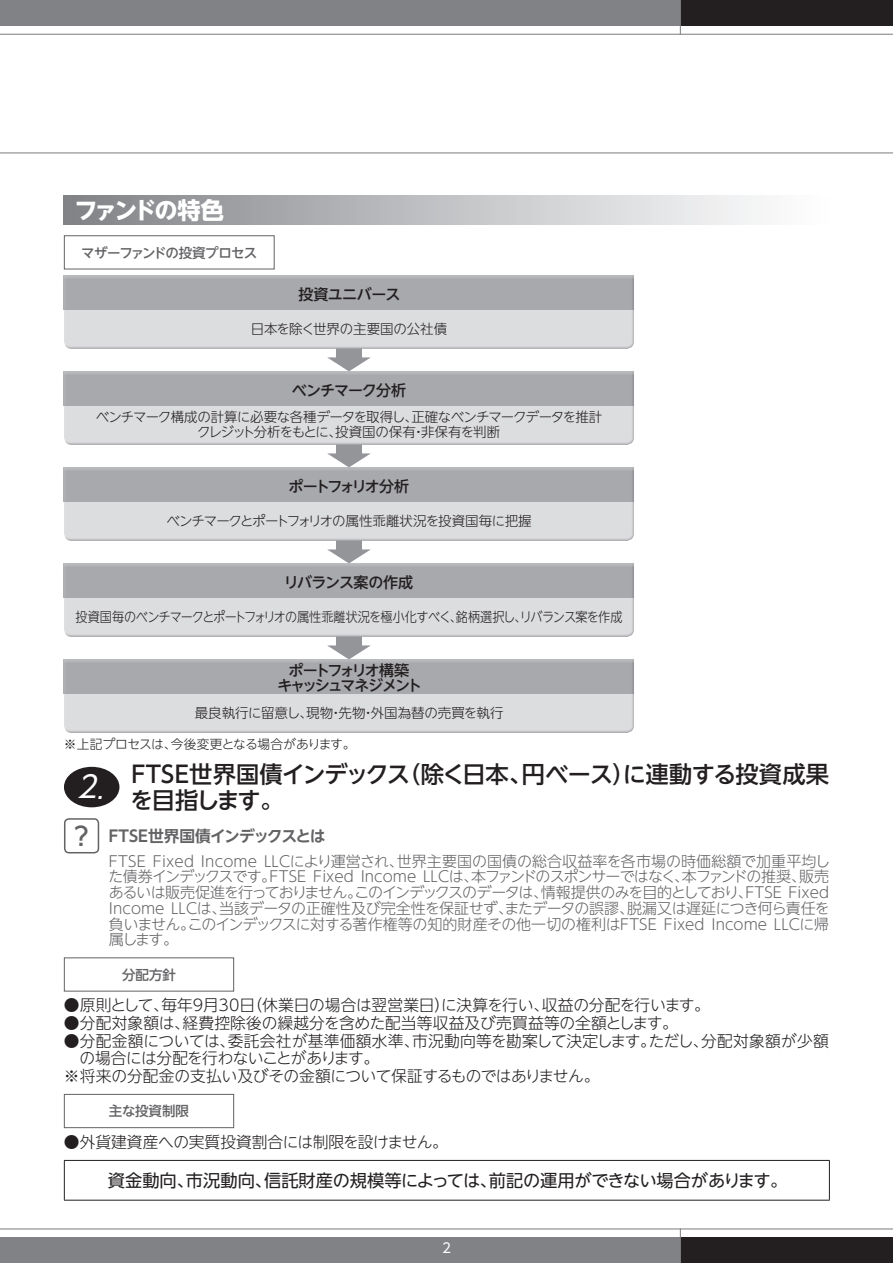
<style>
.page{position:relative;width:893px;height:1263px;background:#fff}
.page>*{position:absolute;margin:0;border:0;box-sizing:border-box;transform-origin:0 0}
.t1{font:italic 30px "UD Shin Go NT Pro";color:#fff}
.t2{font:500 23.25px/25.5px "UD Shin Go NT Pro";letter-spacing:-.025em;color:#231f20}
.t3{font:700 23.25px "UD Shin Go NT Pro";letter-spacing:-.125em;color:#fff}
.t4{font:17.25px "UD Shin Go NT Pro";letter-spacing:-.015em;color:#231f20}
.t5{font:300 15.75px/16.5px "UD Shin Go NT Pro";letter-spacing:-.01em;color:#231f20}
.t6{font:300 15.75px "UD Shin Go NT Pro";letter-spacing:.01em;color:#231f20}
.t7{font:300 15.75px "UD Shin Go NT Pro";letter-spacing:-.03em;color:#231f20}
.t8{font:700 15.75px "UD Shin Go NT Pro De";letter-spacing:-.05em;color:#636366}
.t9{font:300 15px/15.8px "UD Shin Go NT Pro";letter-spacing:.005em;color:#636366;text-align:justify}
.t10{font:500 15px/15.8px "UD Shin Go NT Pro";letter-spacing:-.14em;color:#231f20;text-align:center}
.t11{font:500 15px "UD Shin Go NT Pro";letter-spacing:-.15em;color:#231f20}
.t12{font:500 15px "UD Shin Go NT Pro";letter-spacing:-.04em;color:#231f20}
.t13{font:500 15px "UD Shin Go NT Pro";letter-spacing:-.07em;color:#231f20}
.t14{font:500 15px "UD Shin Go NT Pro";letter-spacing:-.03em;color:#231f20}
.t15{font:300 13.5px/15px "UD Shin Go NT Pro";letter-spacing:-.06em;color:#231f20;text-align:center}
.t16{font:300 13.5px "UD Shin Go NT Pro";letter-spacing:-.04em;color:#231f20;scale:.9 1}
.t17{font:300 13.5px "UD Shin Go NT Pro";letter-spacing:-.065em;color:#231f20}
.t18{font:300 13.5px "UD Shin Go NT Pro";color:#231f20}
.t19{font:300 13.5px "UD Shin Go NT Pro";letter-spacing:-.015em;color:#231f20}
.t20{font:500 13.5px "UD Shin Go NT Pro";letter-spacing:-.06em;color:#636366}
.t21{font:500 13.5px "UD Shin Go NT Pro";letter-spacing:-.025em;color:#636366}
.t22{font:13.5px "UD Shin Go NT Pro";color:#fff}
.t23{font:300 12.75px "UD Shin Go NT Pro";letter-spacing:-.035em;color:#231f20}
.s1{font-size:23.25px}
.s2{font-family:"UD Shin Go NT Pro";font-weight:500;font-size:25.5px}
</style>
<div class="page">
<div style="left:0;top:0;width:680px;height:26px;background:#808285"></div>
<div style="left:0;top:1237px;width:680px;height:26px;background:#808285"></div>
<hr style="left:0;top:34px;width:893px;height:1px;background:#808285">
<hr style="left:0;top:152px;width:893px;height:1px;background:#808285">
<hr style="left:0;top:1228px;width:893px;height:1px;background:#808285">
<div style="left:680px;top:0;width:213px;height:26px;background:#231f20"></div>
<div style="left:680px;top:1237px;width:213px;height:26px;background:#231f20"></div>
<hr style="left:680px;top:1228px;width:1px;height:35px;background:#808285">
<hr style="left:680px;top:0;width:1px;height:35px;background:#808285">
<div style="left:64px;top:196px;width:765px;height:29px;background:linear-gradient(to right,#818387,#fff)"></div>
<div style="left:64px;top:235px;width:211px;height:34px;border:1px solid #636366"></div>
<div style="left:63px;top:275px;width:573px;height:77px;background:#231f20;opacity:.3"></div>
<svg style="left:64px;top:330px;width:570px;height:41px"></svg>
<div style="left:63px;top:371px;width:573px;height:77px;background:#231f20;opacity:.3"></div>
<svg style="left:64px;top:426px;width:570px;height:41px"></svg>
<div style="left:63px;top:467px;width:573px;height:77px;background:#231f20;opacity:.3"></div>
<svg style="left:64px;top:522px;width:570px;height:41px"></svg>
<div style="left:63px;top:563px;width:573px;height:77px;background:#231f20;opacity:.3"></div>
<svg style="left:64px;top:618px;width:570px;height:41px"></svg>
<div style="left:63px;top:659px;width:573px;height:77px;background:#231f20;opacity:.3"></div>
<div style="left:64px;top:767px;width:55px;height:40px;background:#231f20;border-radius:50%"></div>
<div style="left:64px;top:818px;width:35px;height:35px;border:2px solid #636366;border-radius:4px"></div>
<div style="left:64px;top:957px;width:170px;height:34px;border:1px solid #636366"></div>
<div style="left:64px;top:1094px;width:170px;height:34px;border:1px solid #636366"></div>
<hr style="left:64px;top:1160px;width:766px;height:1px;background:#231f20">
<hr style="left:64px;top:1161px;width:1px;height:39px;background:#231f20">
<hr style="left:829px;top:1161px;width:1px;height:39px;background:#231f20">
<hr style="left:64px;top:1200px;width:766px;height:1px;background:#231f20">
<h2 class="t3" style="left:74px;top:191px;width:151px">ファンドの特色</h2>
<p class="t20" style="left:81px;top:241px;width:177px">マザーファンドの投資プロセス</p>
<p class="t14" style="left:298px;top:282px;width:103px">投資ユニバース</p>
<p class="t19" style="left:251px;top:317px;width:198px">日本を除く世界の主要国の公社債</p>
<p class="t13" style="left:292px;top:378px;width:116px">ベンチマーク分析</p>
<p class="t15" style="left:96px;top:409px;width:508px">ベンチマーク構成の計算に必要な各種データを取得し、正確なベンチマークデータを推計クレジット分析をもとに、投資国の保有・非保有を判断</p>
<p class="t11" style="left:289px;top:474px;width:122px">ポートフォリオ分析</p>
<p class="t17" style="left:166px;top:509px;width:367px">ベンチマークとポートフォリオの属性乖離状況を投資国毎に把握</p>
<p class="t12" style="left:284px;top:570px;width:131px">リバランス案の作成</p>
<p class="t16" style="left:76px;top:605px;width:609px">投資国毎のベンチマークとポートフォリオの属性乖離状況を極小化すべく、銘柄選択し、リバランス案を作成</p>
<p class="t10" style="left:277px;top:662px;width:146px">ポートフォリオ構築<br>キャッシュマネジメント</p>
<p class="t18" style="left:195px;top:701px;width:310px">最良執行に留意し、現物・先物・外国為替の売買を執行</p>
<p class="t23" style="left:64px;top:734px;width:293px">※上記プロセスは、今後変更となる場合があります。</p>
<h1 class="t1" style="left:77px;top:763px;width:34px">2<span class="s1">.</span></h1>
<h2 class="t2" style="left:130px;top:761px;width:700px">FTSE世界国債インデックス（除く日本、円ベース）に連動する投資成果を目指します。</h2>
<p class="t8" style="left:74px;top:823px;width:253px"><span class="s2">?</span> FTSE世界国債インデックスとは</p>
<p class="t9" style="left:108px;top:852px;width:723px">FTSE Fixed Income LLCにより運営され、世界主要国の国債の総合収益率を各市場の時価総額で加重平均した債券インデックスです。FTSE Fixed Income LLCは、本ファンドのスポンサーではなく、本ファンドの推奨、販売あるいは販売促進を行っておりません。このインデックスのデータは、情報提供のみを目的としており、FTSE Fixed Income LLCは、当該データの正確性及び完全性を保証せず、またデータの誤謬、脱漏又は遅延につき何ら責任を負いません。このインデックスに対する著作権等の知的財産その他一切の権利はFTSE Fixed Income LLCに帰属します。</p>
<p class="t21" style="left:122px;top:963px;width:55px">分配方針</p>
<p class="t5" style="left:64px;top:996px;width:647px">●原則として、毎年９月30日（休業日の場合は翌営業日）に決算を行い、収益の分配を行います。</p>
<p class="t6" style="left:64px;top:1011px;width:615px">●分配対象額は、経費控除後の繰越分を含めた配当等収益及び売買益等の全額とします。</p>
<p class="t5" style="left:79px;top:1032px;width:751px;text-indent:-15px">●分配金額については、委託会社が基準価額水準、市況動向等を勘案して決定します。ただし、分配対象額が少額の場合には分配を行わないことがあります。</p>
<p class="t7" style="left:64px;top:1063px;width:537px">※将来の分配金の支払い及びその金額について保証するものではありません。</p>
<p class="t21" style="left:109px;top:1100px;width:82px">主な投資制限</p>
<p class="t5" style="left:64px;top:1133px;width:386px">●外貨建資産への実質投資割合には制限を設けません。</p>
<p class="t4" style="left:108px;top:1166px;width:681px">資金動向、市況動向、信託財産の規模等によっては、前記の運用ができない場合があります。</p>
<p class="t22" style="left:442px;top:1237px;width:10px">2</p>
</div>
